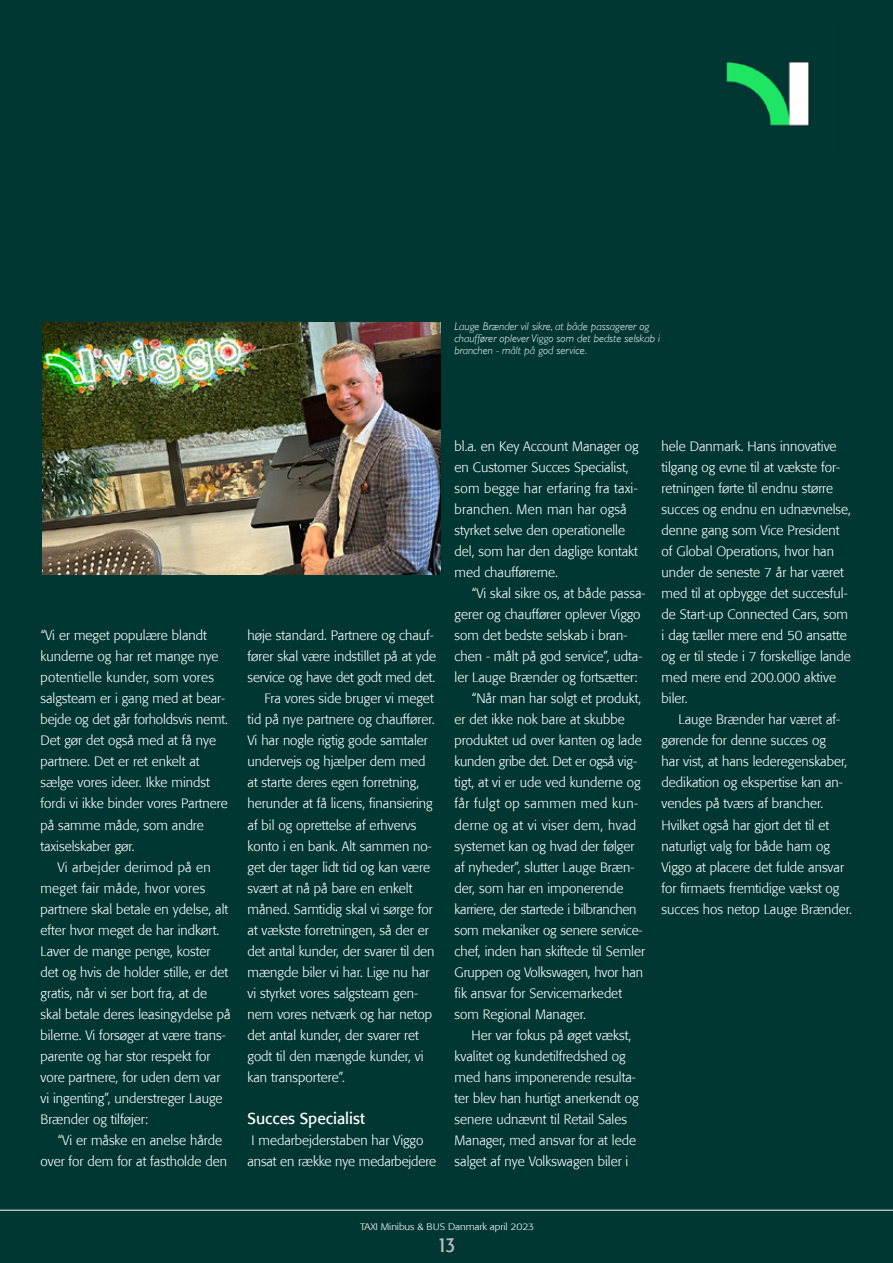
<style>
.page{position:relative;width:893px;height:1263px;background:#003732}
.page>*{position:absolute;margin:0;border:0;box-sizing:border-box;transform-origin:0 0}
.t1{font:condensed 21px "Formata";color:#bcbdc0}
.Rubrik{font:15.75px "Formata";color:#fff}
.Brød_med_indryk{font:300 13.5px/21px "Formata";color:#fff}
.Brød{font:300 13.5px/21px "Formata";color:#fff}
.Brød_hvid{font:300 13.5px/21px "Formata";color:#fff}
.Brød-2{font:300 13.5px "Formata";letter-spacing:-.02em;color:#fff}
.Ny_billedtekst{font:italic 300 11.25px/12px "Gill Sans";color:#fff}
.t2{font:300 9.45px "Formata";letter-spacing:-.01em;color:#fff;scale:1.11 1}
</style>
<div class="page">
<img style="left:726px;top:61px;width:84px;height:66px">
<img style="left:43px;top:322px;width:397px;height:253px">
<hr style="left:0;top:1210px;width:893px;height:1px;background:#fff">
<p class="Ny_billedtekst" style="left:455px;top:321px;width:207px">Lauge Brænder vil sikre, at både passagerer og chauffører oplever Viggo som det bedste selskab i branchen - målt på god service.</p>
<p class="Brød_hvid" style="left:40px;top:625px;width:186px">“Vi er meget populære blandt kunderne og har ret mange nye potentielle kunder, som vores salgsteam er i gang med at bear-</p>
<p class="Brød" style="left:40px;top:709px;width:189px">bejde og det går forholdsvis nemt.</p>
<p class="Brød" style="left:40px;top:730px;width:189px">Det gør det også med at få nye partnere. Det er ret enkelt at sælge vores ideer. Ikke mindst fordi vi ikke binder vores Partnere på samme måde, som andre taxiselskaber gør.</p>
<p class="Brød_med_indryk" style="left:40px;top:856px;width:192px;text-indent:17px">Vi arbejder derimod på en meget fair måde, hvor vores partnere skal betale en ydelse, alt efter hvor meget de har indkørt.<br>Laver de mange penge, koster det og hvis de holder stille, er det gratis, når vi ser bort fra, at de skal betale deres leasingydelse på bilerne. Vi forsøger at være trans&shy;parente og har stor respekt for vore partnere, for uden dem var vi ingenting”, understreger Lauge<br>Brænder og tilføjer:</p>
<p class="Brød_med_indryk" style="left:40px;top:1129px;width:188px;text-indent:17px">“Vi er måske en anelse hårde over for dem for at fastholde den</p>
<p class="Brød" style="left:248px;top:625px;width:190px">høje standard. Partnere og chauf&shy;fører skal være indstillet på at yde service og have det godt med det.</p>
<p class="Brød_med_indryk" style="left:248px;top:688px;width:189px;text-indent:17px">Fra vores side bruger vi meget tid på nye partnere og chauffører.<br>Vi har nogle rigtig gode samtaler undervejs og hjælper dem med at starte deres egen forretning, herunder at få licens, finansiering af bil og oprettelse af erhvervs konto i en bank. Alt sammen no&shy;get der tager lidt tid og kan være svært at nå på bare en enkelt måned. Samtidig skal vi sørge for at vækste forretningen, så der er</p>
<p class="Brød" style="left:248px;top:940px;width:188px">det antal kunder, der svarer til den</p>
<p class="Brød" style="left:248px;top:961px;width:186px">mængde biler vi har. Lige nu har vi styrket vores salgsteam gen&shy;nem vores netværk og har netop det antal kunder, der svarer ret godt til den mængde kunder, vi kan transportere”.</p>
<p class="Rubrik" style="left:248px;top:1108px;width:119px">Succes Specialist</p>
<p class="Brød" style="left:248px;top:1129px;width:190px">I medarbejderstaben har Viggo ansat en række nye medarbejdere</p>
<p class="Brød" style="left:455px;top:436px;width:186px">bl.a. en Key Account Manager og</p>
<p class="Brød" style="left:455px;top:457px;width:175px">en Customer Succes Specialist,</p>
<p class="Brød" style="left:455px;top:478px;width:185px">som begge har erfaring fra taxi&shy;branchen. Men man har også styrket selve den operationelle del, som har den daglige kontakt med chaufførerne.</p>
<p class="Brød_med_indryk" style="left:472px;top:583px;width:175px">“Vi skal sikre os, at både passa-</p>
<p class="Brød" style="left:455px;top:604px;width:189px">gerer og chauffører oplever Viggo som det bedste selskab i bran&shy;chen - målt på god service”, udta&shy;ler Lauge Brænder og fortsætter:</p>
<p class="Brød_med_indryk" style="left:455px;top:688px;width:189px;text-indent:17px">“Når man har solgt et produkt, er det ikke nok bare at skubbe produktet ud over kanten og lade kunden gribe det. Det er også vig-</p>
<p class="Brød" style="left:455px;top:772px;width:188px">tigt, at vi er ude ved kunderne og</p>
<p class="Brød" style="left:455px;top:793px;width:185px">får fulgt op sammen med kun&shy;derne og at vi viser dem, hvad systemet kan og hvad der følger af nyheder”, slutter Lauge Bræn&shy;der, som har en imponerende</p>
<p class="Brød-2" style="left:455px;top:901px;width:183px">karriere, der startede i bilbranchen</p>
<p class="Brød" style="left:455px;top:919px;width:190px">som mekaniker og senere service-</p>
<p class="Brød" style="left:455px;top:940px;width:192px">chef, inden han skiftede til Semler<br>Gruppen og Volkswagen, hvor han fik ansvar for Servicemarkedet som Regional Manager.</p>
<p class="Brød_med_indryk" style="left:455px;top:1024px;width:186px;text-indent:17px">Her var fokus på øget vækst, kvalitet og kundetilfredshed og med hans imponerende resulta&shy;ter blev han hurtigt anerkendt og senere udnævnt til Retail Sales<br>Manager, med ansvar for at lede salget af nye Volkswagen biler i</p>
<p class="Brød_med_indryk" style="left:662px;top:436px;width:191px">hele Danmark. Hans innovative tilgang og evne til at vækste for&shy;retningen førte til endnu større succes og endnu en udnævnelse, denne gang som Vice President of Global Operations, hvor han under de seneste 7 år har været med til at opbygge det succesful&shy;de Start-up Connected Cars, som i dag tæller mere end 50 ansatte og er til stede i 7 forskellige lande med mere end 200.000 aktive biler.</p>
<p class="Brød_med_indryk" style="left:679px;top:709px;width:163px">Lauge Brænder har været af-</p>
<p class="Brød" style="left:662px;top:730px;width:187px">gørende for denne succes og<br>har vist, at hans lederegenskaber, dedikation og ekspertise kan an-</p>
<p class="Brød" style="left:662px;top:793px;width:192px">vendes på tværs af brancher.<br>Hvilket også har gjort det til et naturligt valg for både ham og<br>Viggo at placere det fulde ansvar for firmaets fremtidige vækst og succes hos netop Lauge Brænder.</p>
<p class="t2" style="left:360px;top:1221px;width:158px">TAXI Minibus &amp; BUS Danmark april 2023</p>
<h1 class="t1" style="left:438px;top:1233px;width:19px">13</h1>
</div>
